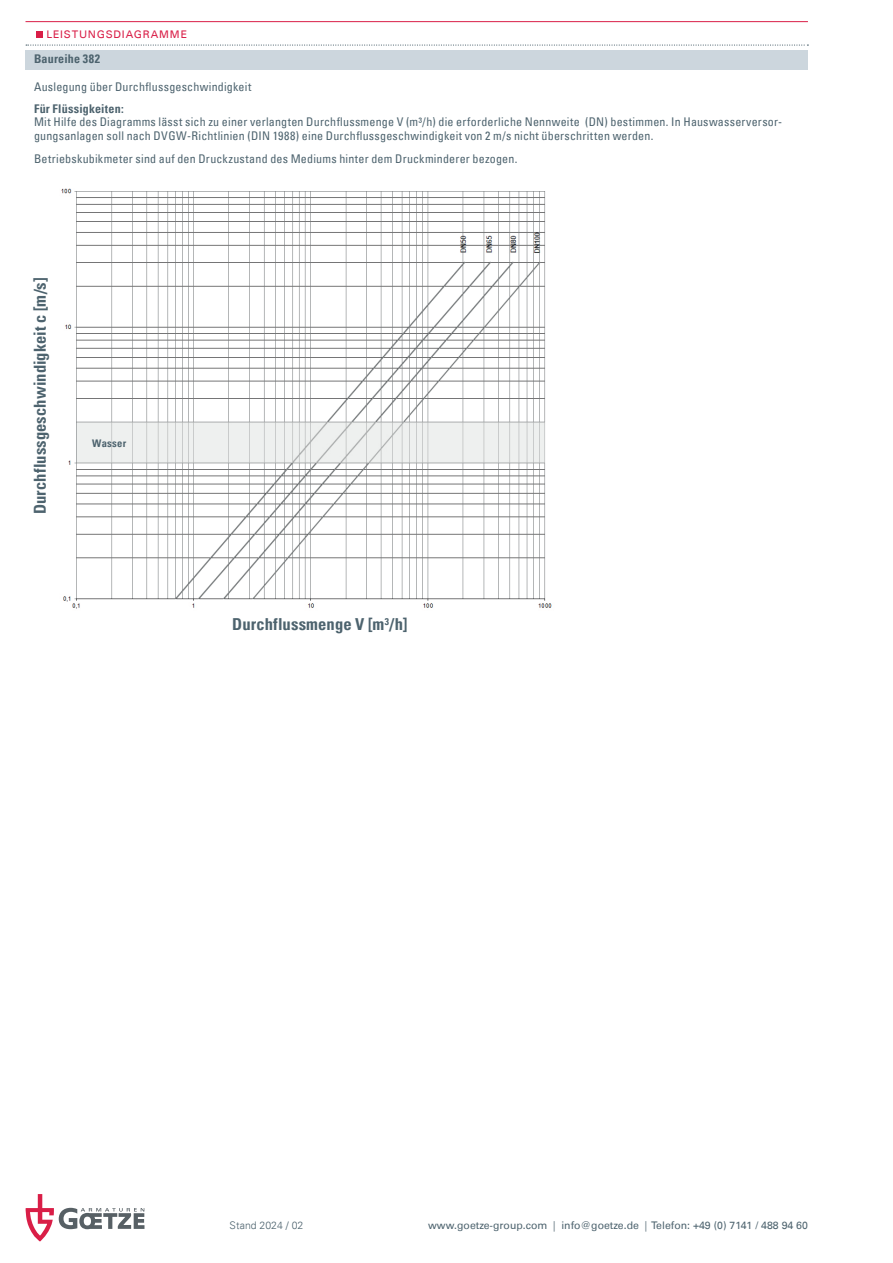
<style>
.page{position:relative;width:893px;height:1263px;background:#fff}
.page>*{position:absolute;margin:0;border:0;box-sizing:border-box;transform-origin:0 0}
.t1{font:700 condensed 16.5px "Univers";letter-spacing:.005em;color:#4d636e}
.t2{font:condensed 12px/13.5px "Univers";letter-spacing:.015em;color:#4d636e}
.t3{font:700 condensed 12px "Univers";letter-spacing:.02em;color:#4d636e}
.t4{font:10.5px "Univers";color:#4d636e}
.t5{font:10.5px "Univers";letter-spacing:.075em;color:#d91e47}
.t6{font:300 10.5px "Univers";color:#4d636e}
.t7{font:700 condensed 10.5px "Univers";letter-spacing:.025em;color:#4d636e}
.s1{font-weight:300}
</style>
<div class="page">
<svg style="left:26px;top:1194px;width:118px;height:47px"></svg>
<hr style="left:26px;top:21px;width:782px;height:1px;background:#d91e47">
<div style="left:36px;top:31px;width:7px;height:7px;background:#d91e47"></div>
<div style="left:26px;top:50px;width:782px;height:19px;background:#ccd6dd"></div>
<svg style="left:26px;top:45px;width:782px;height:1px"></svg>
<img style="left:61px;top:188px;width:491px;height:421px">
<p class="t5" style="left:46px;top:28px;width:142px">LEISTUNGSDIAGRAMME</p>
<p class="t3" style="left:34px;top:51px;width:68px">Baureihe 382</p>
<p class="t2" style="left:34px;top:79px;width:219px">Auslegung über Durchflussgeschwindigkeit</p>
<p class="t3" style="left:34px;top:101px;width:91px">Für Flüssigkeiten:</p>
<p class="t2" style="left:34px;top:115px;width:749px">Mit Hilfe des Diagramms lässt sich zu einer verlangten Durchflussmenge V (m³/h) die erforderliche Nennweite (DN) bestimmen. In Hauswasserversor&shy;gungsanlagen soll nach DVGW-Richtlinien (DIN 1988) eine Durchflussgeschwindigkeit von 2 m/s nicht überschritten werden.</p>
<p class="t2" style="left:34px;top:152px;width:485px">Betriebskubikmeter sind auf den Druckzustand des Mediums hinter dem Druckminderer bezogen.</p>
<h1 class="t1" style="left:30px;top:514px;width:238px;rotate:-90deg">Durchflussgeschwindigkeit c [m/s]</h1>
<p class="t7" style="left:92px;top:437px;width:35px">Wasser</p>
<h1 class="t1" style="left:232px;top:614px;width:177px">Durchflussmenge V [m<sup>3</sup>/h]</h1>
<p class="t6" style="left:230px;top:1219px;width:75px">Stand 2024 / 02</p>
<p class="t4" style="left:428px;top:1219px;width:381px">www.goetze-group.com <span class="s1">|</span> info@goetze.de <span class="s1">|</span> Telefon: +49 (0) 7141 / 488 94 60</p>
</div>
